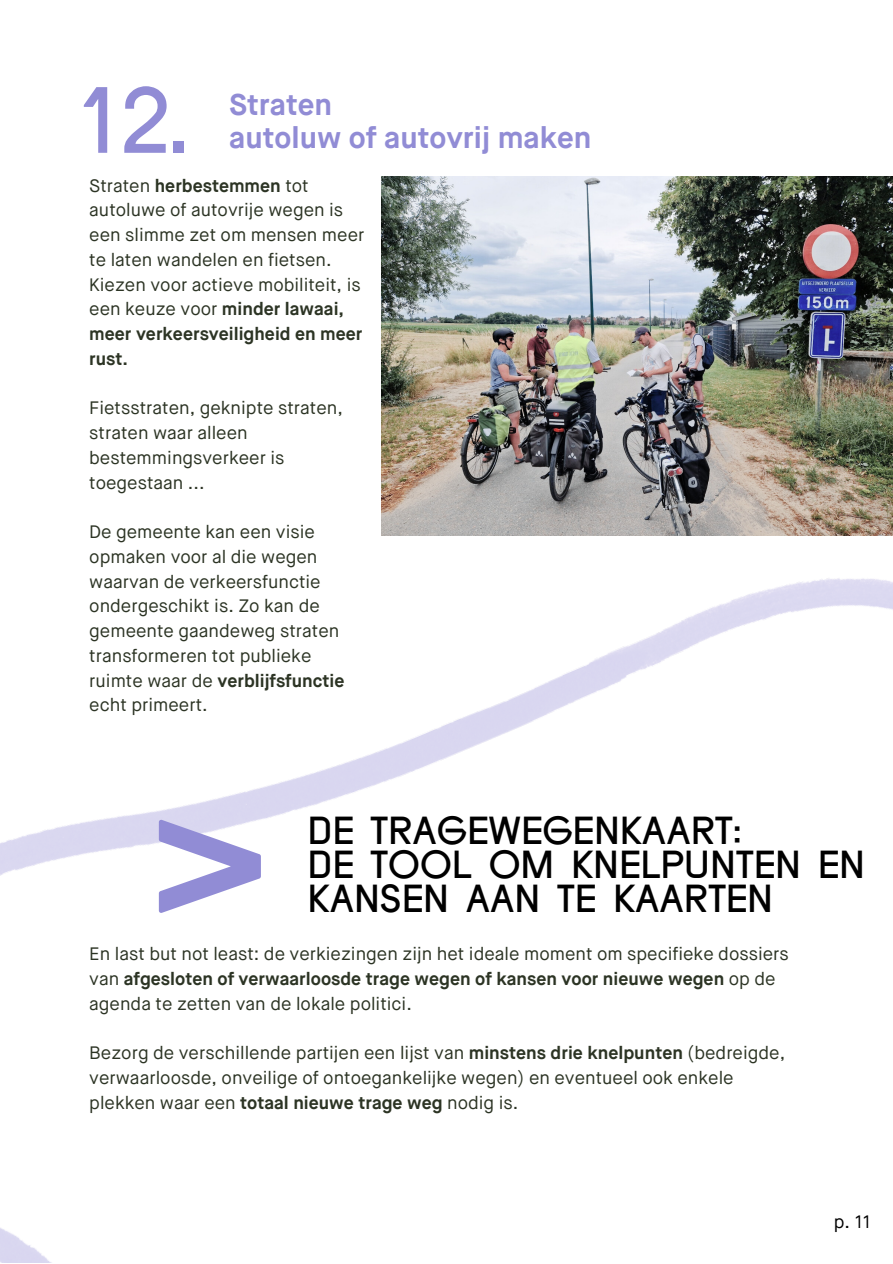
<style>
.page{position:relative;width:893px;height:1264px;background:#fff}
.page>*{position:absolute;margin:0;border:0;box-sizing:border-box;transform-origin:0 0}
.t1{font:89.85px "Fugue";color:#918cd5}
.t2{font:37.5px/33.8px "Fugue Head";color:#000}
.t3{font:700 30px "Maison Neue";color:#918cd5}
.t4{font:18px/24.8px "Maison Neue";color:#2c3424}
.t5{font:18px "Maison Neue";color:#000}
.s1{font-weight:700}
</style>
<div class="page">
<img style="left:382px;top:177px;width:510px;height:202px">
<img style="left:0;top:379px;width:892px;height:883px">
<svg style="left:159px;top:819px;width:102px;height:94px"></svg>
<p class="t1" style="left:79px;top:68px;width:109px">12.</p>
<p class="t3" style="left:229px;top:92px;width:104px">Straten</p>
<p class="t3" style="left:229px;top:124px;width:363px">autoluw of autovrij maken</p>
<p class="t4" style="left:89px;top:174px;width:277px">Straten <span class="s1">herbestemmen</span> tot autoluwe of autovrije wegen is een slimme zet om mensen meer te laten wandelen en fietsen.<br>Kiezen voor actieve mobiliteit, is een keuze voor <span class="s1">minder lawaai, meer verkeersveiligheid en meer rust.</span></p>
<p class="t4" style="left:89px;top:397px;width:255px">Fietsstraten, geknipte straten, straten waar alleen bestemmingsverkeer is toegestaan ...</p>
<p class="t4" style="left:89px;top:521px;width:256px">De gemeente kan een visie opmaken voor al die wegen waarvan de verkeersfunctie ondergeschikt is. Zo kan de gemeente gaandeweg straten transformeren tot publieke ruimte waar de <span class="s1">verblijfsfunctie </span>echt primeert.</p>
<p class="t2" style="left:307px;top:814px;width:435px">DE TRAGEWEGENKAART:</p>
<p class="t2" style="left:307px;top:848px;width:559px">DE TOOL OM KNELPUNTEN EN<br>KANSEN AAN TE KAARTEN</p>
<p class="t4" style="left:89px;top:943px;width:701px">En last but not least: de verkiezingen zijn het ideale moment om specifieke dossiers van <span class="s1">afgesloten of verwaarloosde trage wegen of kansen voor nieuwe wegen</span> op de agenda te zetten van de lokale politici.</p>
<p class="t4" style="left:89px;top:1042px;width:697px">Bezorg de verschillende partijen een lijst van <span class="s1">minstens drie knelpunten</span> (bedreigde, verwaarloosde, onveilige of ontoegankelijke wegen) en eventueel ook enkele plekken waar een <span class="s1">totaal nieuwe trage weg</span> nodig is.</p>
<p class="t5" style="left:833px;top:1213px;width:39px">p. 11</p>
</div>
